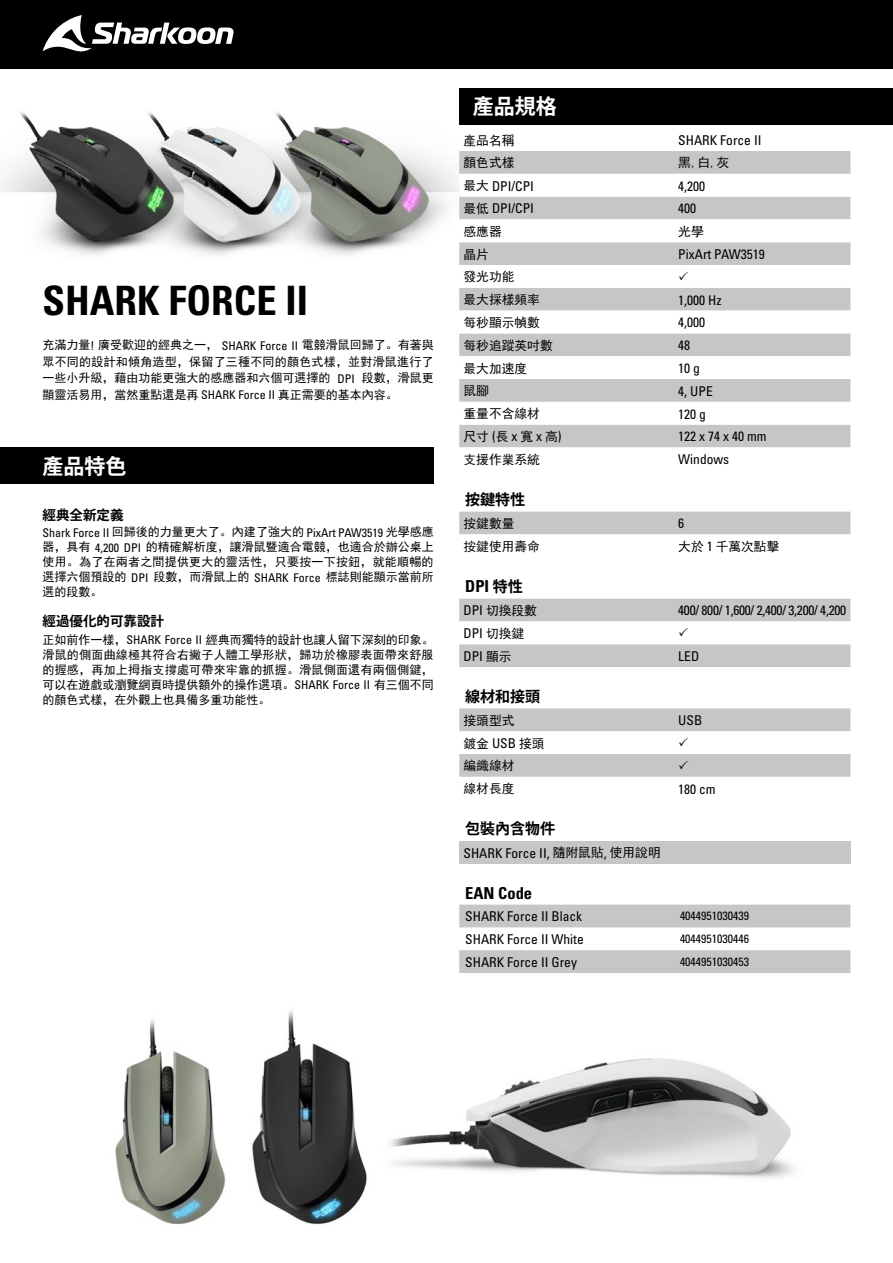
<style>
.page{position:relative;width:893px;height:1263px;background:#fff}
.page>*{position:absolute;margin:0;border:0;box-sizing:border-box;transform-origin:0 0}
.t1{font:40.5px "Univers LTCYR 67 Bold Cond";color:#000}
.t2{font:700 21px "Koz Go Pr 6 N";color:#fff}
.t3{font:16.5px "Univers LTCYR 67 Bold Cond";color:#000}
.t4{font:700 15px "Koz Go Pr 6 N";color:#000}
.t5{font:condensed 13.5px/22.8px "Univers LTCYR 57";color:#000}
.t6{font:condensed 13.5px "Univers LTCYR 57";letter-spacing:-.02em;color:#000}
.t7{font:700 13.5px "Koz Go Pr 6 N";color:#000}
.t8{font:12.75px/22.8px "Sim Hei";color:#000}
.t9{font:12px/15px "Sim Hei";color:#000;text-align:justify}
.t10{font:condensed 12px "Univers LTCYR 57";color:#000}
.s1{font-family:"Univers LTCYR 57";font-stretch:condensed}
.s2{font-family:"Sim Hei";font-stretch:normal}
.s3{font-family:"Sim Hei";font-stretch:normal;font-size:12.75px}
.s4{font-family:"Univers LTCYR 57";font-stretch:condensed;font-size:13.5px}
.s5{font-family:"Koz Go Pr 6 N";font-weight:700;font-size:15px}
</style>
<div class="page">
<img style="left:0;top:112px;width:459px;height:143px">
<div style="left:0;top:0;width:893px;height:69px;background:#000"></div>
<div style="left:0;top:447px;width:434px;height:37px;background:#000"></div>
<div style="left:459px;top:88px;width:434px;height:37px;background:#000"></div>
<svg style="left:43px;top:15px;width:191px;height:37px"></svg>
<div style="left:459px;top:151px;width:391px;height:23px;background:#c6c6c6"></div>
<svg style="left:459px;top:197px;width:391px;height:251px;fill:#c6c6c6"></svg>
<svg style="left:459px;top:311px;width:391px;height:68px"></svg>
<div style="left:459px;top:512px;width:391px;height:23px;background:#c6c6c6"></div>
<div style="left:459px;top:841px;width:391px;height:22px;background:#c6c6c6"></div>
<img style="left:390px;top:1058px;width:404px;height:121px">
<img style="left:115px;top:1019px;width:111px;height:206px">
<img style="left:252px;top:1010px;width:115px;height:215px">
<svg style="left:459px;top:904px;width:391px;height:69px"></svg>
<svg style="left:679px;top:271px;width:9px;height:9px"></svg>
<svg style="left:459px;top:599px;width:391px;height:68px"></svg>
<svg style="left:459px;top:708px;width:391px;height:69px"></svg>
<h1 class="t1" style="left:43px;top:276px;width:267px">SHARK FORCE II</h1>
<p class="t9" style="left:43px;top:337px;width:393px;line-height:16.5px">充滿力量<span class="s1">!</span> 廣受歡迎的經典之一， <span class="s1">SHARK Force II</span> 電競滑鼠回歸了。有著與眾不同的設計和傾角造型，保留了三種不同的顏色式樣，並對滑鼠進行了一些小升級，藉由功能更強大的感應器和六個可選擇的 <span class="s1">DPI</span> 段數，滑鼠更顯靈活易用，當然重點還是再 <span class="s1">SHARK Force II</span> 真正需要的基本內容。</p>
<h2 class="t2" style="left:43px;top:454px;width:85px">產品特色</h2>
<p class="t7" style="left:43px;top:507px;width:82px">經典全新定義</p>
<p class="t10" style="left:43px;top:525px;width:393px">Shark Force II <span class="s2">回歸後的力量更大了。內建了強大的</span> PixArt PAW3519 <span class="s2">光學感應</span></p>
<p class="t9" style="left:43px;top:540px;width:393px">器，具有 <span class="s1">4,200 DPI</span> 的精確解析度，讓滑鼠暨適合電競，也適合於辦公桌上使用。為了在兩者之間提供更大的靈活性，只要按一下按鈕，就能順暢的選擇六個預設的 <span class="s1">DPI</span> 段數，而滑鼠上的 <span class="s1">SHARK Force</span> 標誌則能顯示當前所選的段數。</p>
<p class="t7" style="left:43px;top:614px;width:123px">經過優化的可靠設計</p>
<p class="t9" style="left:43px;top:632px;width:393px">正如前作一樣，<span class="s1">SHARK Force II</span> 經典而獨特的設計也讓人留下深刻的印象。滑鼠的側面曲線極其符合右撇子人體工學形狀，歸功於橡膠表面帶來舒服的握感，再加上拇指支撐處可帶來牢靠的抓握。滑鼠側面還有兩個側鍵，可以在遊戲或瀏覽網頁時提供額外的操作選項。<span class="s1">SHARK Force II</span> 有三個不同的顏色式樣，在外觀上也具備多重功能性。</p>
<h2 class="t2" style="left:473px;top:94px;width:85px">產品規格</h2>
<p class="t8" style="left:463px;top:129px;width:52px">產品名稱</p>
<p class="t5" style="left:678px;top:128px;width:85px">SHARK Force II</p>
<p class="t8" style="left:463px;top:152px;width:52px">顏色式樣</p>
<p class="t8" style="left:678px;top:152px;width:52px">黑,白,灰</p>
<p class="t5" style="left:463px;top:174px;width:72px"><span class="s3">最大</span> DPI/CPI</p>
<p class="t5" style="left:678px;top:174px;width:28px">4,200</p>
<p class="t5" style="left:463px;top:197px;width:72px"><span class="s3">最低</span> DPI/CPI</p>
<p class="t5" style="left:678px;top:197px;width:19px">400</p>
<p class="t8" style="left:463px;top:220px;width:40px">感應器</p>
<p class="t8" style="left:678px;top:220px;width:27px">光學</p>
<p class="t8" style="left:463px;top:243px;width:27px">晶片</p>
<p class="t5" style="left:678px;top:242px;width:88px">PixArt PAW3519</p>
<p class="t8" style="left:463px;top:266px;width:78px">發光功能<br>最大採樣頻率</p>
<p class="t5" style="left:678px;top:288px;width:45px">1,000 Hz</p>
<p class="t8" style="left:463px;top:311px;width:78px">每秒顯示幀數</p>
<p class="t5" style="left:678px;top:311px;width:28px">4,000</p>
<p class="t8" style="left:463px;top:334px;width:91px">每秒追蹤英吋數</p>
<p class="t5" style="left:678px;top:334px;width:13px">48</p>
<p class="t8" style="left:463px;top:357px;width:65px">最大加速度</p>
<p class="t5" style="left:678px;top:356px;width:23px">10 g</p>
<p class="t8" style="left:463px;top:380px;width:27px">鼠腳</p>
<p class="t5" style="left:678px;top:379px;width:36px">4, UPE</p>
<p class="t8" style="left:463px;top:402px;width:78px">重量不含線材</p>
<p class="t5" style="left:678px;top:402px;width:29px">120 g</p>
<p class="t8" style="left:463px;top:425px;width:100px">尺寸 <span class="s4">(</span>長 <span class="s4">x</span> 寬 <span class="s4">x</span> 高<span class="s4">)</span></p>
<p class="t5" style="left:678px;top:425px;width:90px">122 x 74 x 40 mm</p>
<p class="t8" style="left:463px;top:448px;width:78px">支援作業系統</p>
<p class="t5" style="left:678px;top:448px;width:52px">Windows</p>
<p class="t4" style="left:465px;top:491px;width:61px">按鍵特性</p>
<p class="t8" style="left:463px;top:512px;width:52px">按鍵數量</p>
<p class="t5" style="left:678px;top:512px;width:7px">6</p>
<p class="t8" style="left:463px;top:535px;width:78px">按鍵使用壽命</p>
<p class="t8" style="left:678px;top:535px;width:103px">大於 <span class="s4">1</span> 千萬次點擊</p>
<h3 class="t3" style="left:465px;top:576px;width:59px">DPI <span class="s5">特性</span></h3>
<p class="t8" style="left:463px;top:599px;width:75px"><span class="s4">DPI</span> 切換段數</p>
<p class="t6" style="left:678px;top:602px;width:169px">400/ 800/ 1,600/ 2,400/ 3,200/ 4,200</p>
<p class="t5" style="left:463px;top:622px;width:62px">DPI <span class="s3">切換鍵<br></span>DPI <span class="s3">顯示</span></p>
<p class="t5" style="left:678px;top:644px;width:22px">LED</p>
<p class="t4" style="left:465px;top:687px;width:76px">線材和接頭</p>
<p class="t8" style="left:463px;top:709px;width:52px">接頭型式</p>
<p class="t5" style="left:678px;top:709px;width:26px">USB</p>
<p class="t8" style="left:463px;top:732px;width:82px">鍍金 <span class="s4">USB</span> 接頭編織線材<br>線材長度</p>
<p class="t5" style="left:678px;top:777px;width:39px">180 cm</p>
<p class="t4" style="left:465px;top:820px;width:91px">包裝內含物件</p>
<p class="t5" style="left:463px;top:841px;width:199px">SHARK Force II, <span class="s3">隨附鼠貼</span>, <span class="s3">使用說明</span></p>
<h3 class="t3" style="left:465px;top:883px;width:68px">EAN Code</h3>
<p class="t5" style="left:465px;top:905px;width:118px">SHARK Force II Black</p>
<p class="t10" style="left:680px;top:908px;width:71px">4044951030439</p>
<p class="t5" style="left:465px;top:928px;width:120px">SHARK Force II White</p>
<p class="t10" style="left:680px;top:931px;width:71px">4044951030446</p>
<p class="t5" style="left:465px;top:950px;width:113px">SHARK Force II Grey</p>
<p class="t10" style="left:680px;top:954px;width:71px">4044951030453</p>
</div>
